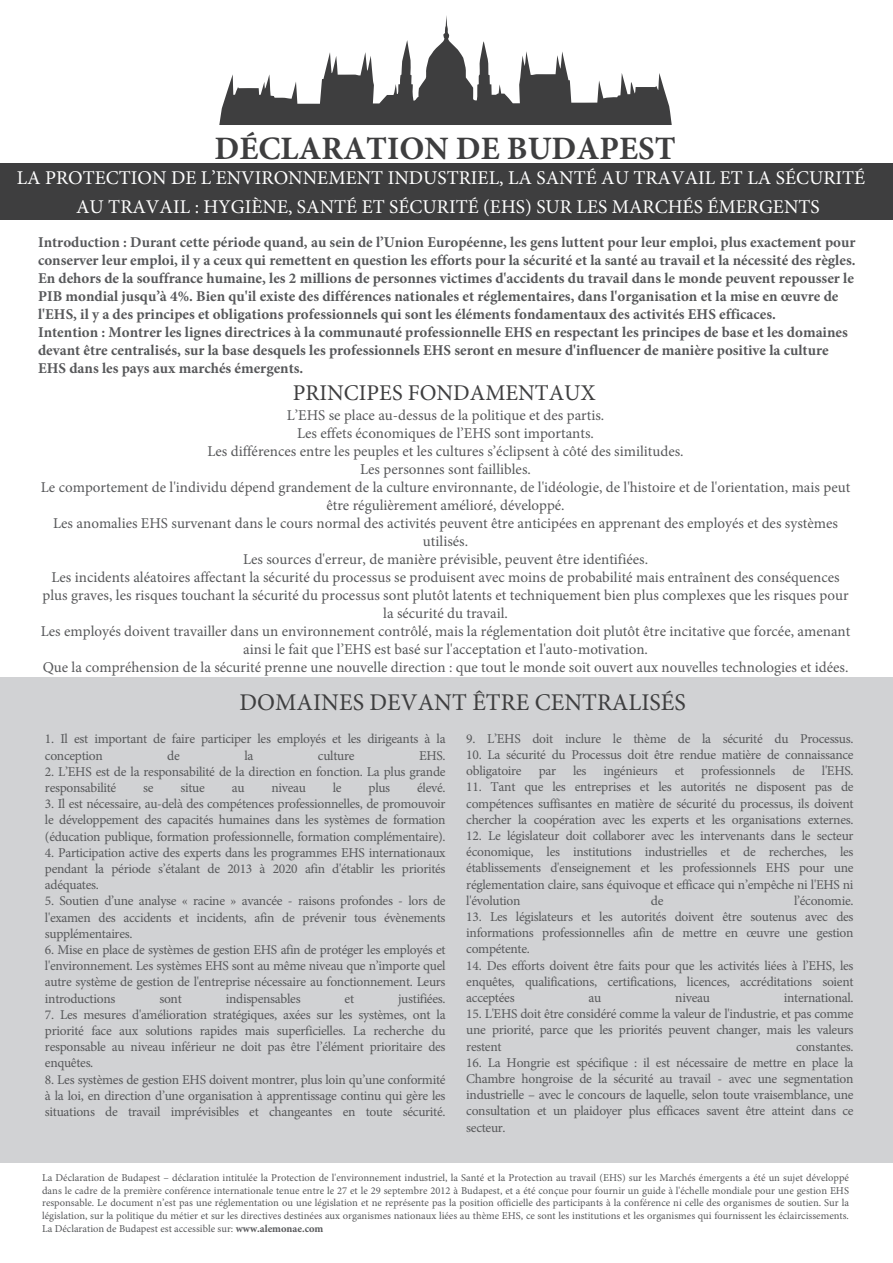
<style>
.page{position:relative;width:893px;height:1263px;background:#fff}
.page>*{position:absolute;margin:0;border:0;box-sizing:border-box;transform-origin:0 0}
.t1{font:700 32.7px "Minion Pro";color:#3e3e3f}
.t2{font:24px "Minion Pro";color:#3e3e3f}
.t3{font:22.5px "Minion Pro";color:#3e3e3f}
.t4{font:19.5px/29px "Minion Pro";color:#fff}
.t5{font:15px/18px "Minion Pro";color:#57585a;text-align:center}
.t6{font:700 15px/18px "Minion Pro";color:#57585a}
.t7{font:13.5px/16.2px "Minion Pro";letter-spacing:-.02em;color:#57585a;text-align:justify}
.t8{font:10.5px/12.6px "Minion Pro";color:#57585a;text-align:justify}
.s1{font-weight:700}
</style>
<div class="page">
<div style="left:0;top:678px;width:893px;height:485px;background:#d1d2d4"></div>
<hr style="left:0;top:0;width:893px;height:1px;background:#f0f1f0">
<div style="left:0;top:163px;width:893px;height:57px;background:#3e3e3f"></div>
<svg style="left:219px;top:15px;width:453px;height:110px"></svg>
<h1 class="t1" style="left:215px;top:125px;width:463px">DÉCLARATION DE BUDAPEST</h1>
<h3 class="t4" style="left:76px;top:164px;width:791px;text-indent:-59px">LA PROTECTION DE L’ENVIRONNEMENT INDUSTRIEL, LA SANTÉ AU TRAVAIL ET LA SÉCURITÉ<br>AU TRAVAIL : HYGIÈNE, SANTÉ ET SÉCURITÉ (EHS) SUR LES MARCHÉS ÉMERGENTS</h3>
<p class="t6" style="left:38px;top:233px;width:819px">Introduction : Durant cette période quand, au sein de l’Union Européenne, les gens luttent pour leur emploi, plus exactement pour conserver leur emploi, il y a ceux qui remettent en question les efforts pour la sécurité et la santé au travail et la nécessité des règles.<br>En dehors de la souffrance humaine, les 2 millions de personnes victimes d'accidents du travail dans le monde peuvent repousser le PIB mondial jusqu’à 4%. Bien qu'il existe des différences nationales et réglementaires, dans l'organisation et la mise en œuvre de l'EHS, il y a des principes et obligations professionnels qui sont les éléments fondamentaux des activités EHS efficaces.<br>Intention : Montrer les lignes directrices à la communauté professionnelle EHS en respectant les principes de base et les domaines devant être centralisés, sur la base desquels les professionnels EHS seront en mesure d'influencer de manière positive la culture EHS dans les pays aux marchés émergents.</p>
<p class="t5" style="left:41px;top:406px;width:811px">L’EHS se place au-dessus de la politique et des partis.<br>Les effets économiques de l’EHS sont importants.<br>Les différences entre les peuples et les cultures s’éclipsent à côté des similitudes.<br>Les personnes sont faillibles.<br>Le comportement de l'individu dépend grandement de la culture environnante, de l'idéologie, de l'histoire et de l'orientation, mais peut être régulièrement amélioré, développé.<br>Les anomalies EHS survenant dans le cours normal des activités peuvent être anticipées en apprenant des employés et des systèmes utilisés.<br>Les sources d'erreur, de manière prévisible, peuvent être identifiées.<br>Les incidents aléatoires affectant la sécurité du processus se produisent avec moins de probabilité mais entraînent des conséquences plus graves, les risques touchant la sécurité du processus sont plutôt latents et techniquement bien plus complexes que les risques pour la sécurité du travail.<br>Les employés doivent travailler dans un environnement contrôlé, mais la réglementation doit plutôt être incitative que forcée, amenant ainsi le fait que l’EHS est basé sur l'acceptation et l'auto-motivation.<br>Que la compréhension de la sécurité prenne une nouvelle direction : que tout le monde soit ouvert aux nouvelles technologies et idées.</p>
<h3 class="t3" style="left:293px;top:377px;width:304px">PRINCIPES FONDAMENTAUX</h3>
<h2 class="t2" style="left:239px;top:686px;width:448px">DOMAINES DEVANT ÊTRE CENTRALISÉS</h2>
<p class="t7" style="left:45px;top:731px;width:402px">1. Il est important de faire participer les employés et les dirigeants à la conception</p>
<p class="t7" style="left:466px;top:730px;width:389px">9. L’EHS doit inclure le thème de la sécurité du Processus.</p>
<p class="t7" style="left:466px;top:746px;width:389px">10. La sécurité du Processus doit être rendue matière de connaissance obligatoire</p>
<p class="t7" style="left:167px;top:747px;width:14px">de</p>
<p class="t7" style="left:244px;top:747px;width:11px">la</p>
<p class="t7" style="left:318px;top:747px;width:38px">culture</p>
<p class="t7" style="left:419px;top:747px;width:28px">EHS.</p>
<p class="t7" style="left:45px;top:763px;width:402px">2. L’EHS est de la responsabilité de la direction en fonction. La plus grande responsabilité</p>
<p class="t7" style="left:539px;top:763px;width:19px">par</p>
<p class="t7" style="left:573px;top:763px;width:15px">les</p>
<p class="t7" style="left:603px;top:763px;width:56px">ingénieurs</p>
<p class="t7" style="left:675px;top:763px;width:11px">et</p>
<p class="t7" style="left:701px;top:763px;width:76px">professionnels</p>
<p class="t7" style="left:792px;top:763px;width:14px">de</p>
<p class="t7" style="left:822px;top:763px;width:33px">l'EHS.</p>
<p class="t7" style="left:466px;top:779px;width:389px">11. Tant que les entreprises et les autorités ne disposent pas de compétences suffisantes en matière de sécurité du processus, ils doivent chercher la coopération avec les experts et les organisations externes.</p>
<p class="t7" style="left:466px;top:827px;width:389px">12. Le législateur doit collaborer avec les intervenants dans le secteur économique, les institutions industrielles et de recherches, les établissements d'enseignement et les professionnels EHS pour une réglementation claire, sans équivoque et efficace qui n’empêche ni l'EHS ni l'évolution</p>
<p class="t7" style="left:143px;top:780px;width:12px">se</p>
<p class="t7" style="left:180px;top:780px;width:26px">situe</p>
<p class="t7" style="left:232px;top:780px;width:14px">au</p>
<p class="t7" style="left:271px;top:780px;width:36px">niveau</p>
<p class="t7" style="left:333px;top:780px;width:10px">le</p>
<p class="t7" style="left:369px;top:780px;width:23px">plus</p>
<p class="t7" style="left:417px;top:780px;width:30px">élevé.</p>
<p class="t7" style="left:45px;top:796px;width:402px">3. Il est nécessaire, au-delà des compétences professionnelles, de promouvoir le développement des capacités humaines dans les systèmes de formation (éducation publique, formation professionnelle, formation complémentaire).</p>
<p class="t7" style="left:45px;top:844px;width:402px">4. Participation active des experts dans les programmes EHS internationaux pendant la période s’étalant de 2013 à 2020 afin d'établir les priorités adéquates.</p>
<p class="t7" style="left:45px;top:893px;width:402px">5. Soutien d’une analyse « racine » avancée - raisons profondes - lors de l'examen des accidents et incidents, afin de prévenir tous évènements supplémentaires.</p>
<p class="t7" style="left:45px;top:942px;width:402px">6. Mise en place de systèmes de gestion EHS afin de protéger les employés et l'environnement. Les systèmes EHS sont au même niveau que n’importe quel autre système de gestion de l'entreprise nécessaire au fonctionnement. Leurs introductions</p>
<p class="t7" style="left:651px;top:892px;width:14px">de</p>
<p class="t7" style="left:794px;top:892px;width:61px">l’économie.</p>
<p class="t7" style="left:466px;top:908px;width:389px">13. Les législateurs et les autorités doivent être soutenus avec des informations professionnelles afin de mettre en œuvre une gestion compétente.</p>
<p class="t7" style="left:466px;top:957px;width:389px">14. Des efforts doivent être faits pour que les activités liées à l’EHS, les enquêtes, qualifications, certifications, licences, accréditations soient acceptées</p>
<p class="t7" style="left:589px;top:989px;width:14px">au</p>
<p class="t7" style="left:675px;top:989px;width:36px">niveau</p>
<p class="t7" style="left:784px;top:989px;width:71px">international.</p>
<p class="t7" style="left:466px;top:1006px;width:389px">15. L'EHS doit être considéré comme la valeur de l'industrie, et pas comme une priorité, parce que les priorités peuvent changer, mais les valeurs restent</p>
<p class="t7" style="left:159px;top:990px;width:24px">sont</p>
<p class="t7" style="left:226px;top:990px;width:76px">indispensables</p>
<p class="t7" style="left:345px;top:990px;width:11px">et</p>
<p class="t7" style="left:398px;top:990px;width:49px">justifiées.</p>
<p class="t7" style="left:45px;top:1006px;width:402px">7. Les mesures d'amélioration stratégiques, axées sur les systèmes, ont la priorité face aux solutions rapides mais superficielles. La recherche du responsable au niveau inférieur ne doit pas être l’élément prioritaire des enquêtes.</p>
<p class="t7" style="left:45px;top:1071px;width:402px">8. Les systèmes de gestion EHS doivent montrer, plus loin qu’une conformité à la loi, en direction d’une organisation à apprentissage continu qui gère les situations de travail imprévisibles et changeantes en toute sécurité.</p>
<p class="t7" style="left:796px;top:1038px;width:59px">constantes.</p>
<p class="t7" style="left:466px;top:1054px;width:389px">16. La Hongrie est spécifique : il est nécessaire de mettre en place la Chambre hongroise de la sécurité au travail - avec une segmentation industrielle – avec le concours de laquelle, selon toute vraisemblance, une consultation et un plaidoyer plus efficaces savent être atteint dans ce secteur.</p>
<p class="t8" style="left:42px;top:1171px;width:808px">La Déclaration de Budapest – déclaration intitulée la Protection de l'environnement industriel, la Santé et la Protection au travail (EHS) sur les Marchés émergents a été un sujet développé dans le cadre de la première conférence internationale tenue entre le 27 et le 29 septembre 2012 à Budapest, et a été conçue pour fournir un guide à l'échelle mondiale pour une gestion EHS responsable. Le document n’est pas une réglementation ou une législation et ne représente pas la position officielle des participants à la conférence ni celle des organismes de soutien. Sur la législation, sur la politique du métier et sur les directives destinées aux organismes nationaux liées au thème EHS, ce sont les institutions et les organismes qui fournissent les éclaircissements.<br>La Déclaration de Budapest est accessible sur: <span class="s1">www.alemonae.com</span></p>
</div>
